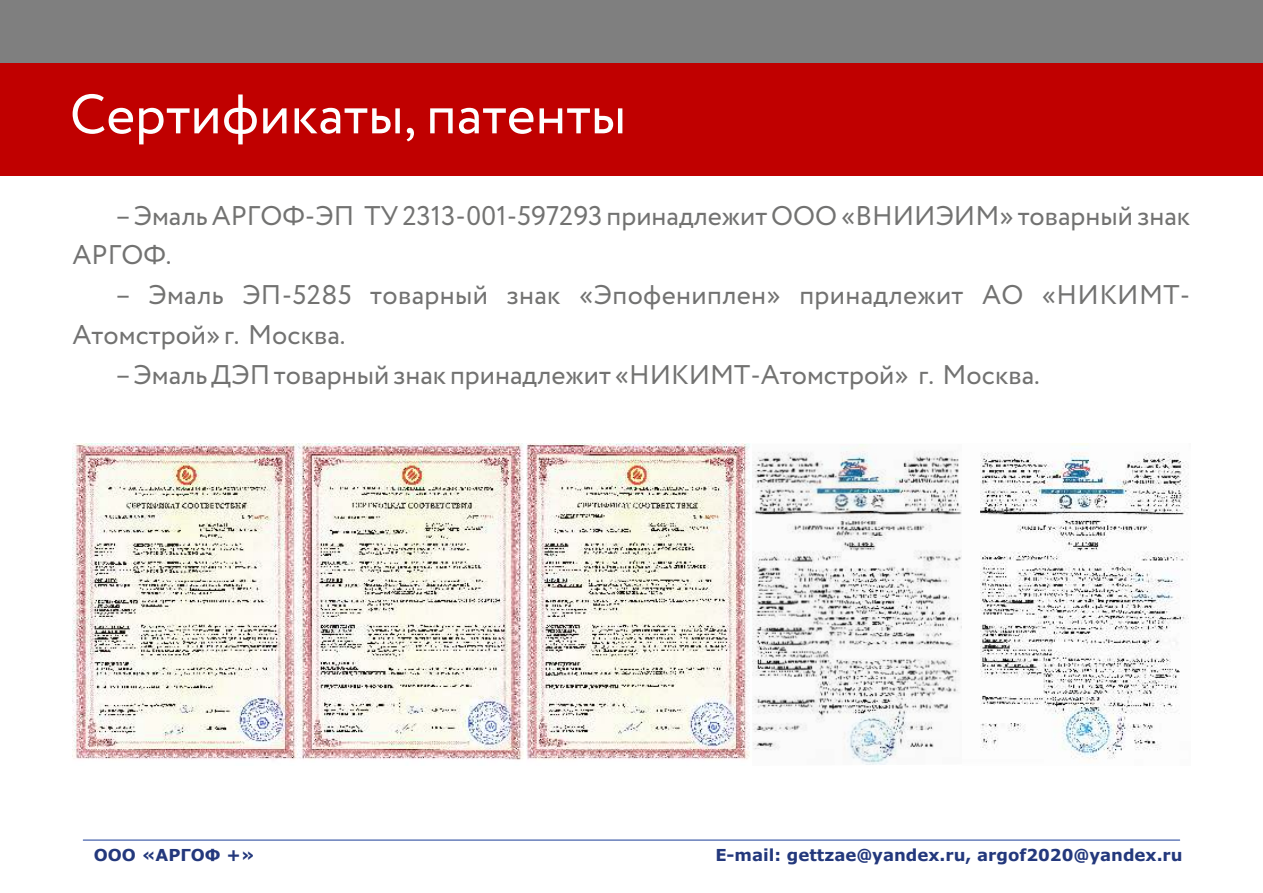
<style>
.page{position:relative;width:1263px;height:893px;background:#fff}
.page>*{position:absolute;margin:0;border:0;box-sizing:border-box;transform-origin:0 0}
.t1{font:55.5px "Circe";color:#fefefe}
.t2{font:27px/39.8px "Circe";color:#727271}
.t3{font:700 16.5px "Verdana";color:#23387c}
</style>
<div class="page">
<img style="left:752px;top:444px;width:210px;height:321px">
<div style="left:0;top:0;width:1263px;height:87px;background:#7f7f7f"></div>
<div style="left:0;top:64px;width:1263px;height:112px;background:#c00000"></div>
<hr style="left:83px;top:840px;width:1097px;height:1px;background:#1a3d97">
<img style="left:73px;top:444px;width:225px;height:316px">
<img style="left:526px;top:444px;width:224px;height:316px">
<img style="left:298px;top:444px;width:226px;height:316px">
<img style="left:980px;top:444px;width:209px;height:317px">
<h1 class="t1" style="left:70px;top:90px;width:558px">Сертификаты, патенты</h1>
<p class="t2" style="left:73px;top:197px;width:1119px;text-indent:43px">–Эмаль АРГОФ-ЭП ТУ 2313-001-597293 принадлежит ООО «ВНИИЭИМ» товарный знак<br>АРГОФ.</p>
<p class="t2" style="left:73px;top:277px;width:1119px;text-indent:43px">– Эмаль ЭП-5285 товарный знак «Эпофениплен» принадлежит АО «НИКИМТ-<br>Атомстрой» г. Москва.</p>
<p class="t2" style="left:115px;top:356px;width:926px">–Эмаль ДЭП товарный знак принадлежит «НИКИМТ-Атомстрой» г. Москва.</p>
<p class="t3" style="left:94px;top:848px;width:163px">ООО «АРГОФ +»</p>
<p class="t3" style="left:715px;top:848px;width:469px">E-mail: gettzae@yandex.ru, argof2020@yandex.ru</p>
</div>
